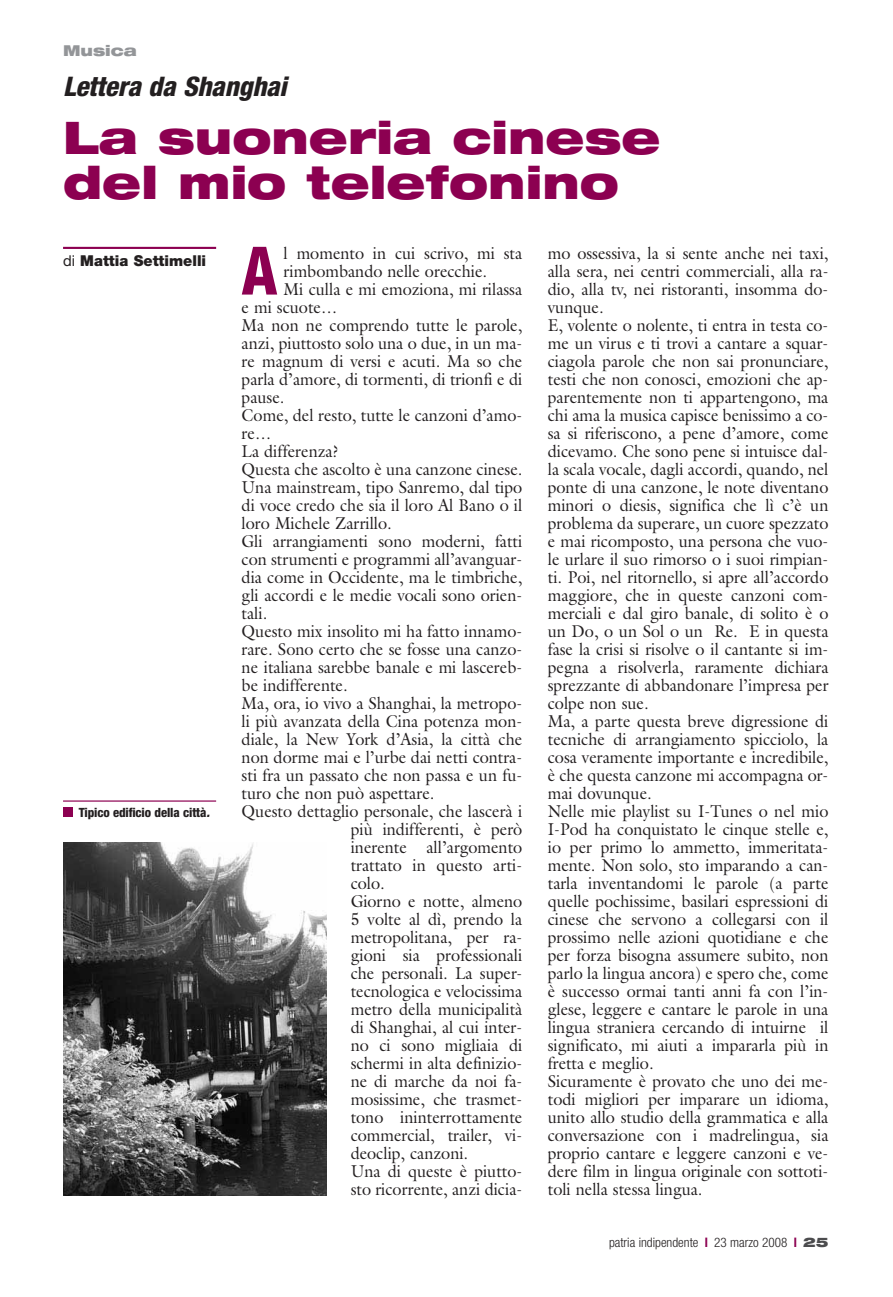
<style>
.page{position:relative;width:893px;height:1297px;background:#fff}
.page>*{position:absolute;margin:0;border:0;box-sizing:border-box;transform-origin:0 0}
.t1{font:800 condensed 66.9px "Helvetica Neue";color:#8c0051;scale:.93 1}
.t2{font:900 expanded 45px/45px "Helvetica Neue";color:#8c0051}
.t3{font:italic 800 condensed 27px "Helvetica Neue";color:#231f20}
.t4{font:17.25px/18px "Galliard";color:#231f20;scale:.94 1}
.t5{font:900 15px "Helvetica Neue";color:#231f20}
.t6{font:900 expanded 15px "Helvetica Neue";color:#939598}
.t7{font:300 condensed 13.2px "Helvetica Neue";color:#231f20}
.t8{font:800 condensed 12.75px "Helvetica Neue";letter-spacing:-.01em;color:#231f20}
.s1{font-weight:400}
.s2{font-style:italic}
.s3{font-weight:700;color:#8c0051}
.s4{font-weight:900;font-stretch:expanded;color:#4c4c4e}
</style>
<div class="page">
<img style="left:63px;top:842px;width:264px;height:353px">
<hr style="left:63px;top:800px;width:153px;height:2px;background:#8c0051">
<div style="left:63px;top:807px;width:9px;height:9px;background:#8c0051"></div>
<hr style="left:63px;top:247px;width:153px;height:2px;background:#8c0051">
<p class="t6" style="left:63px;top:45px;width:75px">Musica</p>
<h3 class="t3" style="left:63px;top:77px;width:230px">Lettera da Shanghai</h3>
<h2 class="t2" style="left:63px;top:119px;width:599px">La suoneria cinese del mio telefonino</h2>
<p class="t5" style="left:63px;top:255px;width:145px"><span class="s1">di</span> Mattia Settimelli</p>
<p class="t8" style="left:79px;top:807px;width:135px">Tipico edificio della città<span class="s2">.</span></p>
<h1 class="t1" style="left:242px;top:247px;width:40px">A</h1>
<p class="t4" style="left:284px;top:245px;width:255px">l momento in cui scrivo, mi sta</p>
<p class="t4" style="left:284px;top:263px;width:218px">rimbombando nelle orecchie.</p>
<p class="t4" style="left:284px;top:281px;width:255px">Mi culla e mi emoziona, mi rilassa</p>
<p class="t4" style="left:242px;top:299px;width:103px">e mi scuote…</p>
<p class="t4" style="left:242px;top:317px;width:300px">Ma non ne comprendo tutte le parole,</p>
<p class="t4" style="left:242px;top:335px;width:300px">anzi, piuttosto solo una o due, in un ma-</p>
<p class="t4" style="left:242px;top:353px;width:300px">re magnum di versi e acuti. Ma so che</p>
<p class="t4" style="left:242px;top:371px;width:300px">parla d’amore, di tormenti, di trionfi e di</p>
<p class="t4" style="left:242px;top:390px;width:47px">pause.</p>
<p class="t4" style="left:242px;top:408px;width:300px">Come, del resto, tutte le canzoni d’amo-</p>
<p class="t4" style="left:242px;top:426px;width:33px">re…</p>
<p class="t4" style="left:242px;top:444px;width:105px">La differenza?</p>
<p class="t4" style="left:242px;top:462px;width:300px">Questa che ascolto è una canzone cinese.</p>
<p class="t4" style="left:242px;top:480px;width:300px">Una mainstream, tipo Sanremo, dal tipo</p>
<p class="t4" style="left:242px;top:498px;width:300px">di voce credo che sia il loro Al Bano o il</p>
<p class="t4" style="left:242px;top:516px;width:161px">loro Michele Zarrillo.</p>
<p class="t4" style="left:242px;top:534px;width:300px">Gli arrangiamenti sono moderni, fatti</p>
<p class="t4" style="left:242px;top:552px;width:300px">con strumenti e programmi all’avanguar-</p>
<p class="t4" style="left:242px;top:570px;width:300px">dia come in Occidente, ma le timbriche,</p>
<p class="t4" style="left:242px;top:588px;width:300px">gli accordi e le medie vocali sono orien-</p>
<p class="t4" style="left:242px;top:606px;width:29px">tali.</p>
<p class="t4" style="left:242px;top:624px;width:300px">Questo mix insolito mi ha fatto innamo-</p>
<p class="t4" style="left:242px;top:642px;width:300px">rare. Sono certo che se fosse una canzo-</p>
<p class="t4" style="left:242px;top:660px;width:300px">ne italiana sarebbe banale e mi lascereb-</p>
<p class="t4" style="left:242px;top:678px;width:114px">be indifferente.</p>
<p class="t4" style="left:242px;top:696px;width:300px">Ma, ora, io vivo a Shanghai, la metropo-</p>
<p class="t4" style="left:242px;top:714px;width:300px">li più avanzata della Cina potenza mon-</p>
<p class="t4" style="left:242px;top:732px;width:300px">diale, la New York d’Asia, la città che</p>
<p class="t4" style="left:242px;top:750px;width:300px">non dorme mai e l’urbe dai netti contra-</p>
<p class="t4" style="left:242px;top:768px;width:300px">sti fra un passato che non passa e un fu-</p>
<p class="t4" style="left:242px;top:786px;width:207px">turo che non può aspettare.</p>
<p class="t4" style="left:242px;top:804px;width:300px">Questo dettaglio personale, che lascerà i</p>
<p class="t4" style="left:351px;top:822px;width:184px">più indifferenti, è però</p>
<p class="t4" style="left:351px;top:840px;width:184px">inerente all’argomento</p>
<p class="t4" style="left:351px;top:858px;width:184px">trattato in questo arti-</p>
<p class="t4" style="left:351px;top:876px;width:38px">colo.</p>
<p class="t4" style="left:351px;top:894px;width:184px">Giorno e notte, almeno</p>
<p class="t4" style="left:351px;top:912px;width:184px">5 volte al dì, prendo la</p>
<p class="t4" style="left:351px;top:930px;width:184px">metropolitana, per ra-</p>
<p class="t4" style="left:351px;top:948px;width:184px">gioni sia professionali</p>
<p class="t4" style="left:351px;top:966px;width:184px">che personali. La super-</p>
<p class="t4" style="left:351px;top:984px;width:184px">tecnologica e velocissima</p>
<p class="t4" style="left:351px;top:1002px;width:184px">metro della municipalità</p>
<p class="t4" style="left:351px;top:1020px;width:184px">di Shanghai, al cui inter-</p>
<p class="t4" style="left:351px;top:1038px;width:184px">no ci sono migliaia di</p>
<p class="t4" style="left:351px;top:1056px;width:184px">schermi in alta definizio-</p>
<p class="t4" style="left:351px;top:1074px;width:184px">ne di marche da noi fa-</p>
<p class="t4" style="left:351px;top:1092px;width:184px">mosissime, che trasmet-</p>
<p class="t4" style="left:351px;top:1110px;width:184px">tono ininterrottamente</p>
<p class="t4" style="left:351px;top:1128px;width:184px">commercial, trailer, vi-</p>
<p class="t4" style="left:351px;top:1146px;width:126px">deoclip, canzoni.</p>
<p class="t4" style="left:351px;top:1164px;width:184px">Una di queste è piutto-</p>
<p class="t4" style="left:351px;top:1182px;width:184px">sto ricorrente, anzi dicia-</p>
<p class="t4" style="left:548px;top:245px;width:300px">mo ossessiva, la si sente anche nei taxi, alla sera, nei centri commerciali, alla ra&shy;dio, alla tv, nei ristoranti, insomma do&shy;vunque.<br>E, volente o nolente, ti entra in testa co&shy;me un virus e ti trovi a cantare a squar&shy;ciagola parole che non sai pronunciare, testi che non conosci, emozioni che ap&shy;parentemente non ti appartengono, ma chi ama la musica capisce benissimo a co&shy;sa si riferiscono, a pene d’amore, come dicevamo. Che sono pene si intuisce dal&shy;la scala vocale, dagli accordi, quando, nel ponte di una canzone, le note diventano minori o diesis, significa che lì c’è un problema da superare, un cuore spezzato e mai ricomposto, una persona che vuo&shy;le urlare il suo rimorso o i suoi rimpian&shy;ti. Poi, nel ritornello, si apre all’accordo maggiore, che in queste canzoni com&shy;merciali e dal giro banale, di solito è o un Do, o un Sol o un Re. E in questa fase la crisi si risolve o il cantante si im&shy;pegna a risolverla, raramente dichiara sprezzante di abbandonare l’impresa per colpe non sue.<br>Ma, a parte questa breve digressione di tecniche di arrangiamento spicciolo, la cosa veramente importante e incredibile, è che questa canzone mi accompagna or&shy;mai dovunque.<br>Nelle mie playlist su I-Tunes o nel mio I-Pod ha conquistato le cinque stelle e, io per primo lo ammetto, immeritata&shy;mente. Non solo, sto imparando a can&shy;tarla inventandomi le parole (a parte quelle pochissime, basilari espressioni di cinese che servono a collegarsi con il prossimo nelle azioni quotidiane e che per forza bisogna assumere subito, non parlo la lingua ancora) e spero che, come è successo ormai tanti anni fa con l’in&shy;glese, leggere e cantare le parole in una lingua straniera cercando di intuirne il significato, mi aiuti a impararla più in fretta e meglio.<br>Sicuramente è provato che uno dei me&shy;todi migliori per imparare un idioma, unito allo studio della grammatica e alla conversazione con i madrelingua, sia proprio cantare e leggere canzoni e ve&shy;dere film in lingua originale con sottoti&shy;toli nella stessa lingua.</p>
<p class="t7" style="left:609px;top:1238px;width:221px">patria indipendente <span class="s3">l</span> 23 marzo 2008 <span class="s3">l</span> <span class="s4">25</span></p>
</div>
